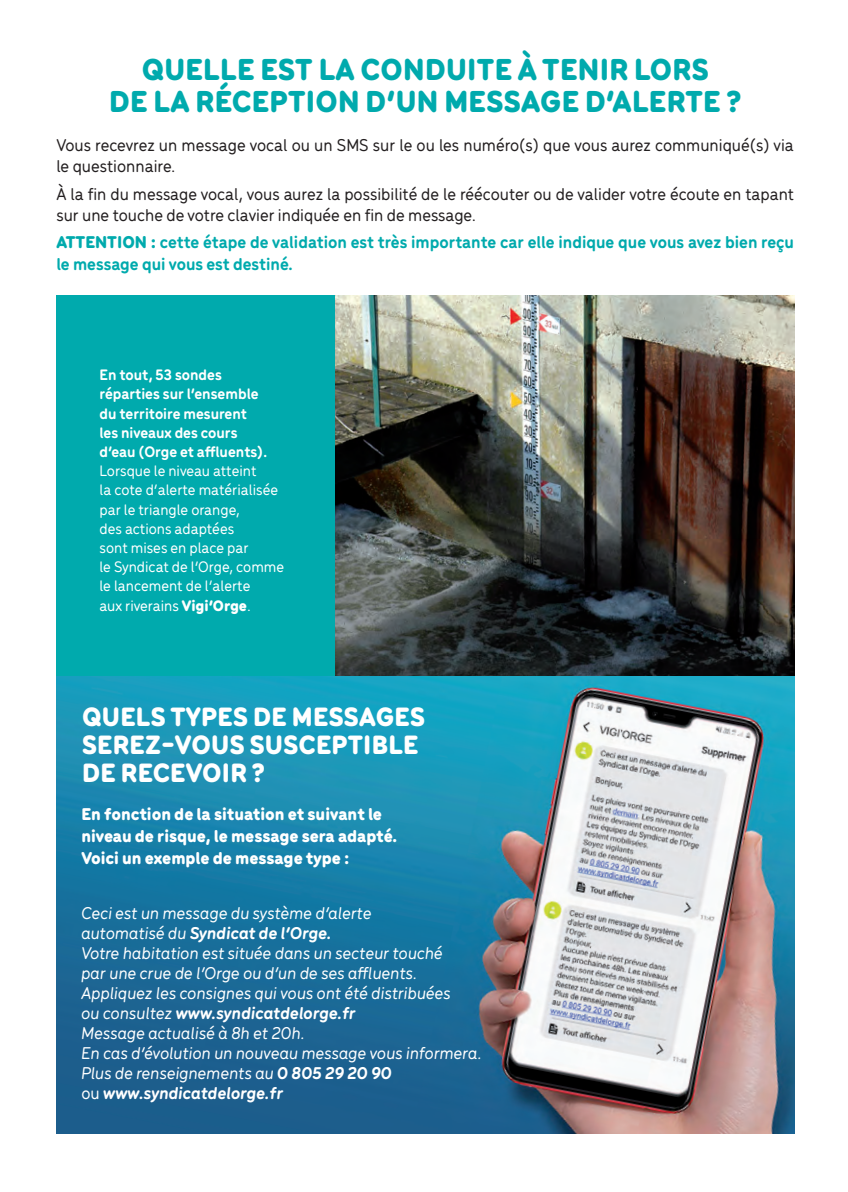
<style>
.page{position:relative;width:848px;height:1192px;background:#fff}
.page>*{position:absolute;margin:0;border:0;box-sizing:border-box;transform-origin:0 0}
.t1{font:900 32px "Menco";letter-spacing:.01em;color:#00aaad}
.t2{font:900 28px/28px "Menco";letter-spacing:.01em;color:#fff}
.t3{font:italic 500 18px/20px "Menco";color:#fff}
.t4{font:500 18px/21.6px "Menco";color:#231f20}
.t5{font:700 18px/21.6px "Menco";color:#00aaad}
.t6{font:900 18px/21.6px "Menco";color:#fff}
.t7{font:italic 700 18px/20px "Menco";color:#fff}
.t8{font:500 16px/19.2px "Menco";color:#fff}
.s1{font-weight:900}
.s2{font-weight:700}
.s3{font-weight:500}
.s4{font-weight:500;font-style:normal}
</style>
<div class="page">
<img style="left:334px;top:296px;width:459px;height:381px">
<div style="left:56px;top:296px;width:278px;height:382px;background:#00aaad"></div>
<img style="left:56px;top:677px;width:737px;height:457px">
<p class="t1" style="left:142px;top:46px;width:568px">QUELLE EST LA CONDUITE À TENIR LORS</p>
<p class="t1" style="left:109px;top:78px;width:633px">DE LA RÉCEPTION D’UN MESSAGE D’ALERTE ?</p>
<p class="t4" style="left:56px;top:133px;width:738px">Vous recevrez un message vocal ou un SMS sur le ou les numéro(s) que vous aurez communiqué(s) via le questionnaire.</p>
<p class="t4" style="left:56px;top:182px;width:739px">À la fin du message vocal, vous aurez la possibilité de le réécouter ou de valider votre écoute en tapant sur une touche de votre clavier indiquée en fin de message.</p>
<p class="t5" style="left:56px;top:231px;width:739px"><span class="s1">ATTENTION :</span> cette étape de validation est très importante car elle indique que vous avez bien reçu le message qui vous est destiné.</p>
<p class="t8" style="left:99px;top:364px;width:186px"><span class="s2">En tout, 53 sondes réparties sur l’ensemble<br>du territoire mesurent<br>les niveaux des cours<br>d’eau (Orge et affluents).<br></span>Lorsque le niveau atteint<br>la cote d’alerte matérialisée par le triangle orange,<br>des actions adaptées<br>sont mises en place par<br>le Syndicat de l’Orge, comme le lancement de l’alerte<br>aux riverains <span class="s1">Vigi’Orge</span>.</p>
<p class="t2" style="left:82px;top:701px;width:344px">QUELS TYPES DE MESSAGES<br>SEREZ-VOUS SUSCEPTIBLE<br>DE RECEVOIR ?</p>
<p class="t6" style="left:81px;top:802px;width:317px">En fonction de la situation et suivant le niveau de risque, le message sera adapté.<br>Voici un exemple de message type :</p>
<p class="t3" style="left:81px;top:902px;width:292px">Ceci est un message du système d’alerte automatisé du <span class="s2">Syndicat de l’Orge.</span></p>
<p class="t3" style="left:81px;top:942px;width:363px">Votre habitation est située dans un secteur touché par une crue de l’Orge ou d’un de ses affluents.</p>
<p class="t3" style="left:81px;top:982px;width:371px">Appliquez les consignes qui vous ont été distribuées ou consultez <span class="s2">www.syndicatdelorge.fr<br></span>Message actualisé à 8h et 20h.</p>
<p class="t3" style="left:81px;top:1042px;width:402px">En cas d’évolution un nouveau message vous informera.</p>
<p class="t7" style="left:81px;top:1062px;width:312px"><span class="s3">Plus de renseignements au</span> 0 805 29 20 90 <span class="s4">ou</span> www.syndicatdelorge.fr</p>
</div>
